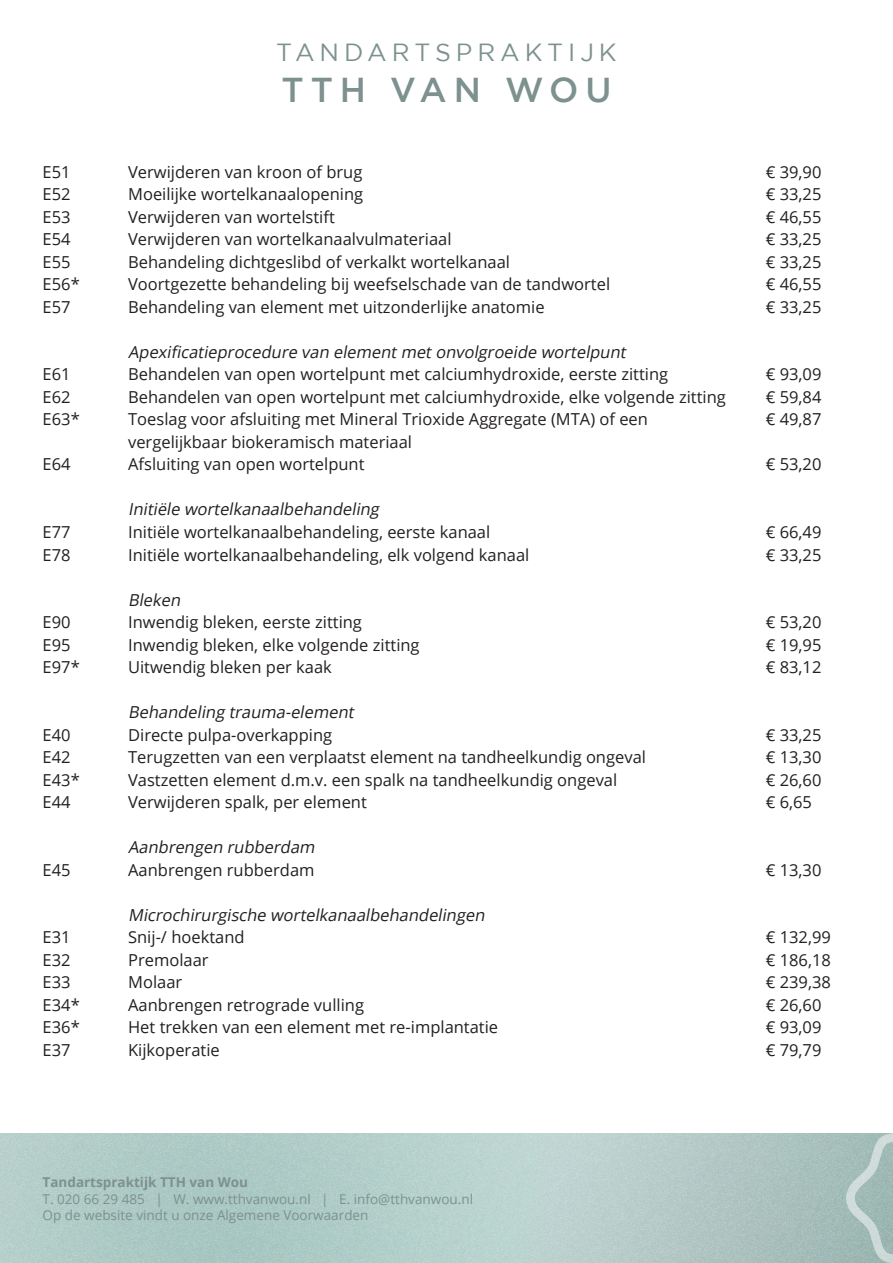
<style>
.page{position:relative;width:893px;height:1263px;background:#fff}
.page>*{position:absolute;margin:0;border:0;box-sizing:border-box;transform-origin:0 0}
.t1{font:500 34.5px "Gotham";letter-spacing:.2em;color:#7d918f}
.t2{font:24.75px "Gotham";letter-spacing:.2em;color:#7d918f}
.Body_text{font:16.5px "Open Sans";color:#231f20}
.Body_text-2{font:italic 16.5px "Open Sans";color:#231f20}
.t3{font:13.5px/16.5px "Open Sans";color:#7d918f}
.t4{font:700 13.5px "Open Sans";color:#7d918f}
</style>
<div class="page">
<img style="left:0;top:1133px;width:846px;height:130px">
<svg style="left:846px;top:1133px;width:47px;height:130px;background:#a9c0bc"></svg>
<h2 class="t2" style="left:276px;top:38px;width:342px">TANDARTSPRAKTIJK</h2>
<h1 class="t1" style="left:281px;top:71px;width:332px">TTH VAN WOU</h1>
<p class="Body_text" style="left:43px;top:161px;width:30px">E51</p>
<p class="Body_text" style="left:128px;top:161px;width:236px">Verwijderen van kroon of brug</p>
<p class="Body_text" style="left:766px;top:161px;width:57px">€ 39,90</p>
<p class="Body_text" style="left:43px;top:183px;width:30px">E52</p>
<p class="Body_text" style="left:128px;top:183px;width:237px">Moeilijke wortelkanaalopening</p>
<p class="Body_text" style="left:766px;top:183px;width:57px">€ 33,25</p>
<p class="Body_text" style="left:43px;top:206px;width:30px">E53</p>
<p class="Body_text" style="left:128px;top:206px;width:208px">Verwijderen van wortelstift</p>
<p class="Body_text" style="left:766px;top:206px;width:57px">€ 46,55</p>
<p class="Body_text" style="left:43px;top:228px;width:30px">E54</p>
<p class="Body_text" style="left:128px;top:228px;width:325px">Verwijderen van wortelkanaalvulmateriaal</p>
<p class="Body_text" style="left:766px;top:228px;width:57px">€ 33,25</p>
<p class="Body_text" style="left:43px;top:251px;width:30px">E55</p>
<p class="Body_text" style="left:128px;top:251px;width:383px">Behandeling dichtgeslibd of verkalkt wortelkanaal</p>
<p class="Body_text" style="left:766px;top:251px;width:57px">€ 33,25</p>
<p class="Body_text" style="left:43px;top:273px;width:39px">E56*</p>
<p class="Body_text" style="left:128px;top:273px;width:484px">Voortgezette behandeling bij weefselschade van de tandwortel</p>
<p class="Body_text" style="left:766px;top:273px;width:57px">€ 46,55</p>
<p class="Body_text" style="left:43px;top:296px;width:30px">E57</p>
<p class="Body_text" style="left:128px;top:296px;width:418px">Behandeling van element met uitzonderlijke anatomie</p>
<p class="Body_text" style="left:766px;top:296px;width:57px">€ 33,25</p>
<p class="Body_text-2" style="left:128px;top:341px;width:503px">Apexificatieprocedure van element met onvolgroeide wortelpunt</p>
<p class="Body_text" style="left:43px;top:363px;width:30px">E61</p>
<p class="Body_text" style="left:128px;top:363px;width:542px">Behandelen van open wortelpunt met calciumhydroxide, eerste zitting</p>
<p class="Body_text" style="left:766px;top:363px;width:57px">€ 93,09</p>
<p class="Body_text" style="left:43px;top:386px;width:30px">E62</p>
<p class="Body_text" style="left:128px;top:386px;width:599px">Behandelen van open wortelpunt met calciumhydroxide, elke volgende zitting</p>
<p class="Body_text" style="left:766px;top:386px;width:57px">€ 59,84</p>
<p class="Body_text" style="left:43px;top:408px;width:39px">E63*</p>
<p class="Body_text" style="left:128px;top:408px;width:521px">Toeslag voor afsluiting met Mineral Trioxide Aggregate (MTA) of een</p>
<p class="Body_text" style="left:766px;top:408px;width:57px">€ 49,87</p>
<p class="Body_text" style="left:128px;top:431px;width:285px">vergelijkbaar biokeramisch materiaal</p>
<p class="Body_text" style="left:43px;top:453px;width:30px">E64</p>
<p class="Body_text" style="left:128px;top:453px;width:238px">Afsluiting van open wortelpunt</p>
<p class="Body_text" style="left:766px;top:453px;width:57px">€ 53,20</p>
<p class="Body_text-2" style="left:128px;top:498px;width:256px">Initiële wortelkanaalbehandeling</p>
<p class="Body_text" style="left:43px;top:521px;width:30px">E77</p>
<p class="Body_text" style="left:128px;top:521px;width:364px">Initiële wortelkanaalbehandeling, eerste kanaal</p>
<p class="Body_text" style="left:766px;top:521px;width:57px">€ 66,49</p>
<p class="Body_text" style="left:43px;top:543px;width:30px">E78</p>
<p class="Body_text" style="left:128px;top:543px;width:403px">Initiële wortelkanaalbehandeling, elk volgend kanaal</p>
<p class="Body_text" style="left:766px;top:543px;width:57px">€ 33,25</p>
<p class="Body_text-2" style="left:128px;top:588px;width:58px">Bleken</p>
<p class="Body_text" style="left:43px;top:611px;width:30px">E90</p>
<p class="Body_text" style="left:128px;top:611px;width:235px">Inwendig bleken, eerste zitting</p>
<p class="Body_text" style="left:766px;top:611px;width:57px">€ 53,20</p>
<p class="Body_text" style="left:43px;top:633px;width:30px">E95</p>
<p class="Body_text" style="left:128px;top:633px;width:293px">Inwendig bleken, elke volgende zitting</p>
<p class="Body_text" style="left:766px;top:633px;width:57px">€ 19,95</p>
<p class="Body_text" style="left:43px;top:656px;width:39px">E97*</p>
<p class="Body_text" style="left:128px;top:656px;width:205px">Uitwendig bleken per kaak</p>
<p class="Body_text" style="left:766px;top:656px;width:57px">€ 83,12</p>
<p class="Body_text-2" style="left:128px;top:701px;width:231px">Behandeling trauma-element</p>
<p class="Body_text" style="left:43px;top:723px;width:30px">E40</p>
<p class="Body_text" style="left:128px;top:723px;width:206px">Directe pulpa-overkapping</p>
<p class="Body_text" style="left:766px;top:723px;width:57px">€ 33,25</p>
<p class="Body_text" style="left:43px;top:746px;width:30px">E42</p>
<p class="Body_text" style="left:128px;top:746px;width:519px">Terugzetten van een verplaatst element na tandheelkundig ongeval</p>
<p class="Body_text" style="left:766px;top:746px;width:57px">€ 13,30</p>
<p class="Body_text" style="left:43px;top:768px;width:39px">E43*</p>
<p class="Body_text" style="left:128px;top:768px;width:491px">Vastzetten element d.m.v. een spalk na tandheelkundig ongeval</p>
<p class="Body_text" style="left:766px;top:768px;width:57px">€ 26,60</p>
<p class="Body_text" style="left:43px;top:791px;width:30px">E44</p>
<p class="Body_text" style="left:128px;top:791px;width:240px">Verwijderen spalk, per element</p>
<p class="Body_text" style="left:766px;top:791px;width:48px">€ 6,65</p>
<p class="Body_text-2" style="left:128px;top:836px;width:192px">Aanbrengen rubberdam</p>
<p class="Body_text" style="left:43px;top:858px;width:30px">E45</p>
<p class="Body_text" style="left:128px;top:858px;width:188px">Aanbrengen rubberdam</p>
<p class="Body_text" style="left:766px;top:858px;width:57px">€ 13,30</p>
<p class="Body_text-2" style="left:128px;top:903px;width:362px">Microchirurgische wortelkanaalbehandelingen</p>
<p class="Body_text" style="left:43px;top:926px;width:30px">E31</p>
<p class="Body_text" style="left:128px;top:926px;width:118px">Snij-/ hoektand</p>
<p class="Body_text" style="left:766px;top:926px;width:67px">€ 132,99</p>
<p class="Body_text" style="left:43px;top:948px;width:30px">E32</p>
<p class="Body_text" style="left:128px;top:948px;width:82px">Premolaar</p>
<p class="Body_text" style="left:766px;top:948px;width:67px">€ 186,18</p>
<p class="Body_text" style="left:43px;top:971px;width:30px">E33</p>
<p class="Body_text" style="left:128px;top:971px;width:56px">Molaar</p>
<p class="Body_text" style="left:766px;top:971px;width:67px">€ 239,38</p>
<p class="Body_text" style="left:43px;top:993px;width:39px">E34*</p>
<p class="Body_text" style="left:128px;top:993px;width:237px">Aanbrengen retrograde vulling</p>
<p class="Body_text" style="left:766px;top:993px;width:57px">€ 26,60</p>
<p class="Body_text" style="left:43px;top:1016px;width:39px">E36*</p>
<p class="Body_text" style="left:128px;top:1016px;width:372px">Het trekken van een element met re-implantatie</p>
<p class="Body_text" style="left:766px;top:1016px;width:57px">€ 93,09</p>
<p class="Body_text" style="left:43px;top:1038px;width:30px">E37</p>
<p class="Body_text" style="left:128px;top:1038px;width:93px">Kijkoperatie</p>
<p class="Body_text" style="left:766px;top:1038px;width:57px">€ 79,79</p>
<p class="t4" style="left:43px;top:1173px;width:207px">Tandartspraktijk TTH van Wou</p>
<p class="t3" style="left:43px;top:1190px;width:432px">T. 020 66 29 485 | W. www.tthvanwou.nl | E. info@tthvanwou.nl<br>Op de website vindt u onze Algemene Voorwaarden</p>
</div>
